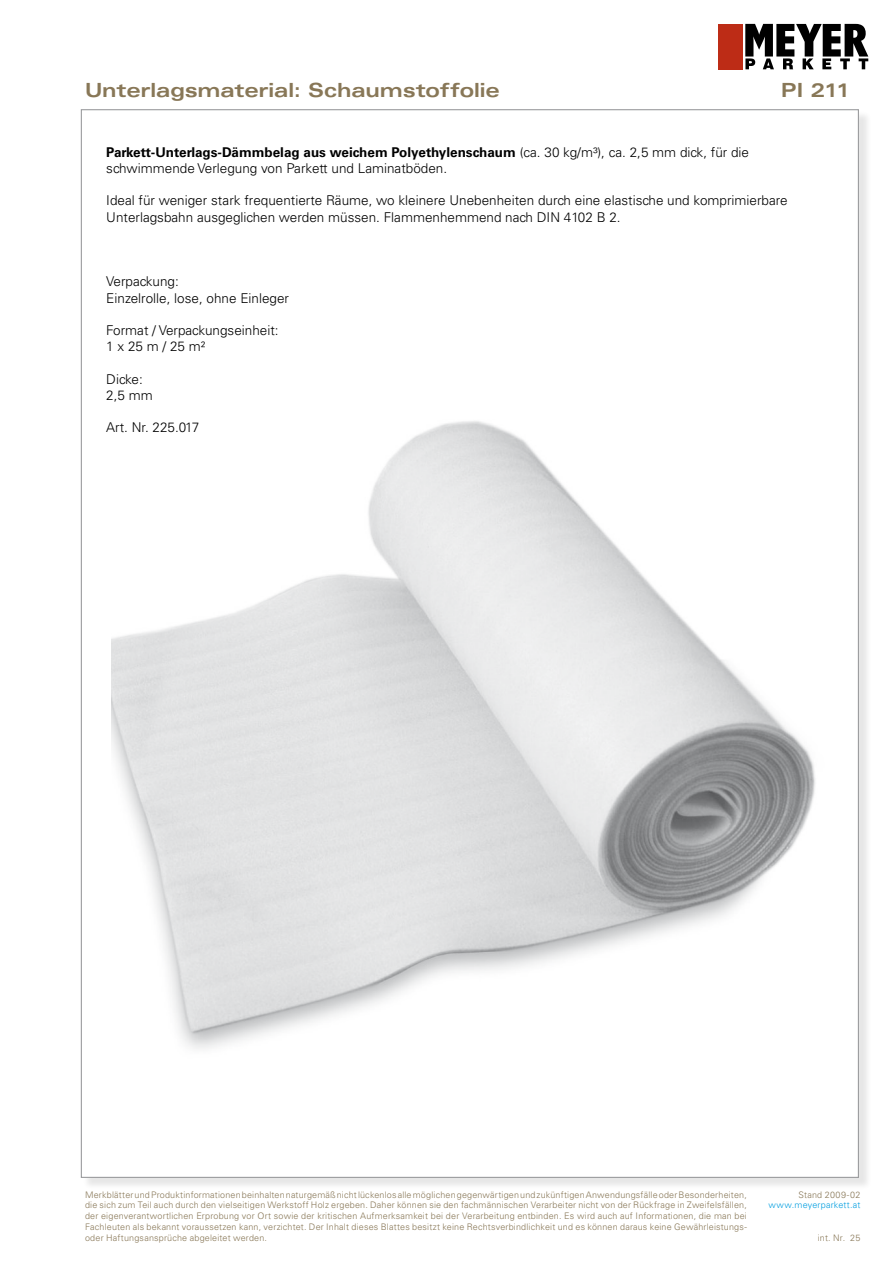
<style>
.page{position:relative;width:893px;height:1263px;background:#fff}
.page>*{position:absolute;margin:0;border:0;box-sizing:border-box;transform-origin:0 0}
.t1{font:700 expanded 19.5px "Univers LT Std";letter-spacing:-.01em;color:#887757}
.t2{font:300 13.5px/16.2px "Univers LT Std";color:#000}
.t3{font:300 9px/10.8px "Univers LT Std";letter-spacing:.02em;color:#887757;text-align:justify}
.t4{font:300 9px "Univers LT Std";letter-spacing:.02em;color:#009ee0}
.s1{font-weight:700}
</style>
<div class="page">
<div style="left:715px;top:22px;width:156px;height:49px;background:linear-gradient(to bottom,#fff,#fff)"></div>
<div style="left:718px;top:24px;width:24px;height:45px;background:#bd2c16"></div>
<svg style="left:745px;top:24px;width:123px;height:45px"></svg>
<div style="left:82px;top:111px;width:790px;height:1080px;background:#000;opacity:.1"></div>
<div style="left:81px;top:109px;width:778px;height:1069px;background:#fff;border:1px solid #9c9d9f"></div>
<img style="left:111px;top:421px;width:704px;height:628px">
<h1 class="t1" style="left:85px;top:79px;width:416px">Unterlagsmaterial: Schaumstoffolie</h1>
<h1 class="t1" style="left:781px;top:79px;width:71px">PI 211</h1>
<h2 class="t2" style="left:106px;top:144px;width:644px"><span class="s1">Parkett-Unterlags-Dämmbelag aus weichem Polyethylenschaum</span> (ca. 30 kg/m³), ca. 2,5 mm dick, für die schwimmende Verlegung von Parkett und Laminatböden.</h2>
<h2 class="t2" style="left:106px;top:193px;width:683px">Ideal für weniger stark frequentierte Räume, wo kleinere Unebenheiten durch eine elastische und komprimierbare<br>Unterlagsbahn ausgeglichen werden müssen. Flammenhemmend nach DIN 4102 B 2.</h2>
<h2 class="t2" style="left:106px;top:274px;width:184px">Verpackung:<br>Einzelrolle, lose, ohne Einleger</h2>
<h2 class="t2" style="left:106px;top:322px;width:174px">Format / Verpackungseinheit:<br>1 x 25 m / 25 m²</h2>
<h2 class="t2" style="left:106px;top:371px;width:48px">Dicke:<br>2,5 mm</h2>
<h2 class="t2" style="left:106px;top:419px;width:95px">Art. Nr. 225.017</h2>
<p class="t3" style="left:85px;top:1189px;width:663px">Merkblätter und Produktinformationen beinhalten naturgemäß nicht lückenlos alle möglichen gegenwärtigen und zukünftigen Anwendungsfälle oder Besonderheiten, die sich zum Teil auch durch den vielseitigen Werkstoff Holz ergeben. Daher können sie den fachmännischen Verarbeiter nicht von der Rückfrage in Zweifelsfällen, der eigenverantwortlichen Erprobung vor Ort sowie der kritischen Aufmerksamkeit bei der Verarbeitung entbinden. Es wird auch auf Informationen, die man bei Fachleuten als bekannt voraussetzen kann, verzichtet. Der Inhalt dieses Blattes besitzt keine Rechtsverbindlichkeit und es können daraus keine Gewährleistungs&shy;oder Haftungsansprüche abgeleitet werden.</p>
<p class="t3" style="left:798px;top:1189px;width:63px">Stand 2009-02</p>
<p class="t4" style="left:769px;top:1200px;width:93px">www.meyerparkett.at</p>
<p class="t3" style="left:818px;top:1232px;width:44px">int. Nr. 25</p>
</div>
